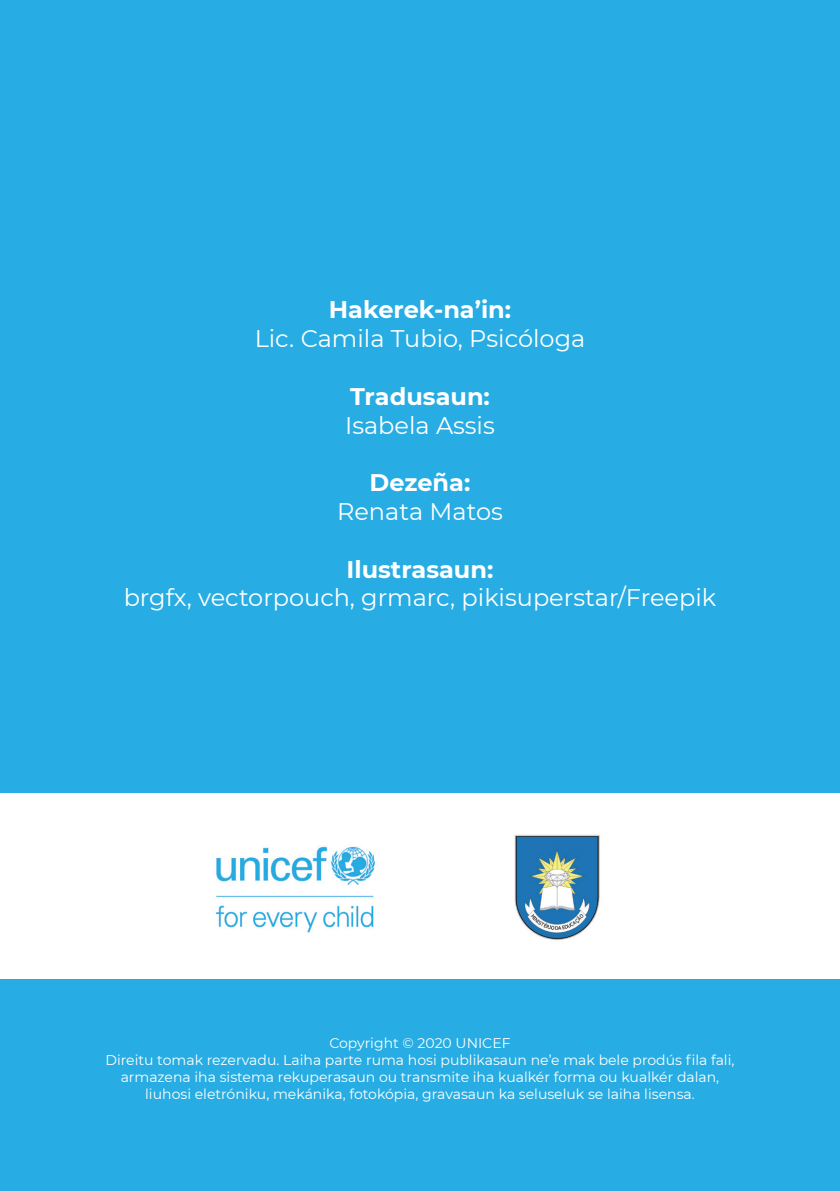
<style>
.page{position:relative;width:840px;height:1191px;background:#fff}
.page>*{position:absolute;margin:0;border:0;box-sizing:border-box;transform-origin:0 0}
.t1{font:24px "Montserrat";color:#fff}
.t2{font:700 24px "Montserrat";color:#fff}
.t3{font:14px/16.8px "Montserrat";color:#fff;text-align:center}
</style>
<div class="page">
<div style="left:0;top:0;width:839px;height:1191px;background:#27ade3"></div>
<div style="left:0;top:793px;width:839px;height:186px;background:#fff"></div>
<img style="left:514px;top:834px;width:86px;height:107px">
<img style="left:215px;top:846px;width:160px;height:87px">
<h1 class="t2" style="left:328px;top:292px;width:184px">Hakerek-na’in:</h1>
<h1 class="t1" style="left:254px;top:322px;width:332px">Lic. Camila Tubio, Psicóloga</h1>
<h1 class="t2" style="left:350px;top:379px;width:141px">Tradusaun:</h1>
<h1 class="t1" style="left:345px;top:408px;width:151px">Isabela Assis</h1>
<h1 class="t2" style="left:369px;top:465px;width:102px">Dezeña:</h1>
<h1 class="t1" style="left:337px;top:495px;width:167px">Renata Matos</h1>
<h1 class="t2" style="left:346px;top:552px;width:148px">Ilustrasaun:</h1>
<h1 class="t1" style="left:124px;top:581px;width:593px">brgfx, vectorpouch, grmarc, pikisuperstar/Freepik</h1>
<p class="t3" style="left:105px;top:1034px;width:630px">Copyright © 2020 UNICEF<br>Direitu tomak rezervadu. Laiha parte ruma hosi publikasaun ne’e mak bele prodús fila fali, armazena iha sistema rekuperasaun ou transmite iha kualkér forma ou kualkér dalan, liuhosi eletróniku, mekánika, fotokópia, gravasaun ka seluseluk se laiha lisensa.</p>
</div>
